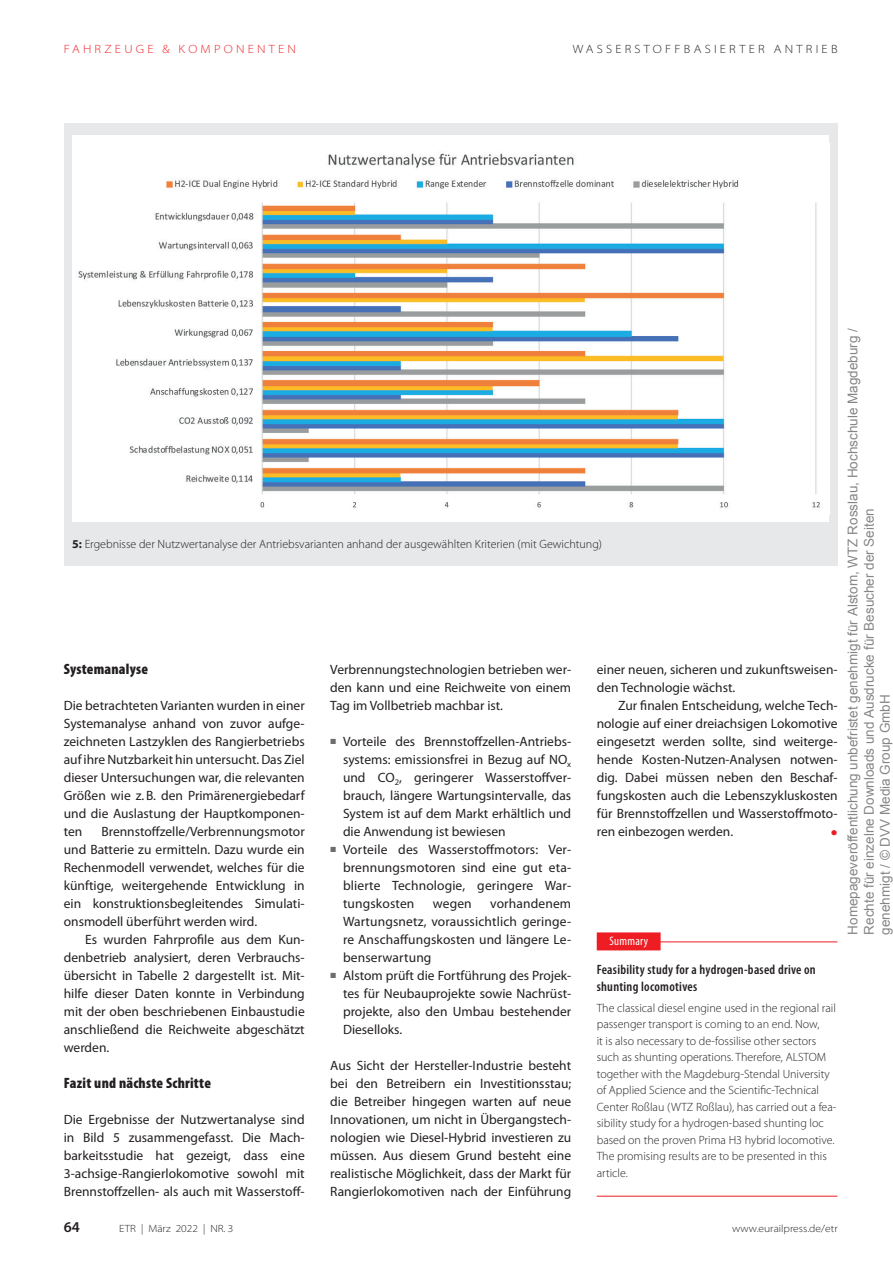
<style>
.page{position:relative;width:893px;height:1263px;background:#fff}
.page>*{position:absolute;margin:0;border:0;box-sizing:border-box;transform-origin:0 0}
.t1{font:900 condensed 15px "Myriad Pro";letter-spacing:.015em;color:#231f20}
.t2{font:600 15px "Myriad Pro";color:#231f20}
.t3{font:13.5px/18px "Myriad Pro";color:#231f20;text-align:justify}
.t4{font:13.5px/16.2px "Arial";color:rgb(0 0 0/.48)}
.t5{font:600 condensed 13.5px/16.5px "Myriad Pro";letter-spacing:.02em;color:#231f20}
.t6{font:condensed 12.3px "Myriad Pro";letter-spacing:.02em;color:#fff}
.t7{font:300 12px/16.5px "Myriad Pro";color:#231f20}
.t8{font:300 semi-expanded 12px "Myriad Pro";letter-spacing:.27em;color:#231f20}
.t9{font:300 semi-expanded 12px "Myriad Pro";letter-spacing:.27em;color:#ee1d23}
.t10{font:300 semi-expanded 10.5px "Myriad Pro";color:#231f20}
.t11{font:9px "Wingdings";color:#ee1d23}
.s1{font-weight:700}
</style>
<div class="page">
<div style="left:597px;top:932px;width:64px;height:18px;background:#ee1d23"></div>
<hr style="left:597px;top:941px;width:240px;height:1px;background:#ee1d23">
<hr style="left:597px;top:1196px;width:240px;height:1px;background:#ee1d23">
<div style="left:64px;top:123px;width:774px;height:443px;background:#e6e8e9"></div>
<div style="left:72px;top:135px;width:757px;height:387px;background:#fff"></div>
<img style="left:78px;top:153px;width:742px;height:355px">
<p class="t9" style="left:64px;top:42px;width:234px">FAHRZEUGE &amp; KOMPONENTEN</p>
<p class="t8" style="left:573px;top:42px;width:266px">WASSERSTOFFBASIERTER ANTRIEB</p>
<p class="t7" style="left:72px;top:535px;width:531px"><span class="s1">5:</span> Ergebnisse der Nutzwertanalyse der Antriebsvarianten anhand der ausgewählten Kriterien (mit Gewichtung)</p>
<p class="t1" style="left:64px;top:659px;width:86px">Systemanalyse</p>
<p class="t3" style="left:64px;top:696px;width:242px">Die betrachteten Varianten wurden in einer Systemanalyse anhand von zuvor aufge&shy;zeichneten Lastzyklen des Rangierbetriebs auf ihre Nutzbarkeit hin untersucht. Das Ziel dieser Untersuchungen war, die relevanten Größen wie z.B. den Primärenergiebedarf und die Auslastung der Hauptkomponen&shy;ten</p>
<p class="t3" style="left:64px;top:822px;width:242px;text-indent:38px">Brennstoffzelle/Verbrennungsmotor und Batterie zu ermitteln. Dazu wurde ein Rechenmodell verwendet, welches für die künftige, weitergehende Entwicklung in ein konstruktionsbegleitendes Simulati&shy;onsmodell überführt werden wird.</p>
<p class="t3" style="left:64px;top:930px;width:242px;text-indent:21px">Es wurden Fahrprofile aus dem Kun&shy;denbetrieb analysiert, deren Verbrauchs&shy;übersicht in Tabelle 2 dargestellt ist. Mit&shy;hilfe dieser Daten konnte in Verbindung mit der oben beschriebenen Einbaustudie anschließend die Reichweite abgeschätzt werden.</p>
<p class="t1" style="left:64px;top:1073px;width:149px">Fazit und nächste Schritte</p>
<p class="t3" style="left:64px;top:1110px;width:242px">Die Ergebnisse der Nutzwertanalyse sind in Bild 5 zusammengefasst. Die Mach&shy;barkeitsstudie hat gezeigt, dass eine 3-achsige-Rangierlokomotive sowohl mit Brennstoffzellen- als auch mit Wasserstoff-</p>
<p class="t3" style="left:330px;top:660px;width:242px">Verbrennungstechnologien betrieben wer&shy;den kann und eine Reichweite von einem Tag im Vollbetrieb machbar ist.</p>
<p class="t3" style="left:330px;top:732px;width:242px"><sup>◼</sup> Vorteile des Brennstoffzellen-Antriebs-</p>
<p class="t3" style="left:343px;top:750px;width:230px">systems: emissionsfrei in Bezug auf NO<sub>x</sub></p>
<p class="t3" style="left:343px;top:768px;width:230px">und CO<sub>2</sub>, geringerer Wasserstoffver-</p>
<p class="t3" style="left:343px;top:786px;width:230px">brauch, längere Wartungsintervalle, das</p>
<p class="t3" style="left:343px;top:804px;width:230px">System ist auf dem Markt erhältlich und</p>
<p class="t3" style="left:343px;top:822px;width:164px">die Anwendung ist bewiesen</p>
<p class="t3" style="left:330px;top:840px;width:242px"><sup>◼</sup> Vorteile des Wasserstoffmotors: Ver-</p>
<p class="t3" style="left:343px;top:858px;width:230px">brennungsmotoren sind eine gut eta-</p>
<p class="t3" style="left:343px;top:876px;width:230px">blierte Technologie, geringere War-</p>
<p class="t3" style="left:343px;top:894px;width:73px">tungskosten</p>
<p class="t3" style="left:433px;top:894px;width:40px">wegen</p>
<p class="t3" style="left:490px;top:894px;width:82px">vorhandenem</p>
<p class="t3" style="left:343px;top:912px;width:230px">Wartungsnetz, voraussichtlich geringe-</p>
<p class="t3" style="left:343px;top:930px;width:230px">re Anschaffungskosten und längere Le-</p>
<p class="t3" style="left:343px;top:948px;width:90px">benserwartung</p>
<p class="t3" style="left:330px;top:966px;width:242px"><sup>◼</sup> Alstom prüft die Fortführung des Projek-</p>
<p class="t3" style="left:343px;top:984px;width:230px">tes für Neubauprojekte sowie Nachrüst-</p>
<p class="t3" style="left:343px;top:1002px;width:230px">projekte, also den Umbau bestehender</p>
<p class="t3" style="left:343px;top:1020px;width:61px">Dieselloks.</p>
<p class="t3" style="left:330px;top:1056px;width:242px">Aus Sicht der Hersteller-Industrie besteht bei den Betreibern ein Investitionsstau; die Betreiber hingegen warten auf neue Innovationen, um nicht in Übergangstech&shy;nologien wie Diesel-Hybrid investieren zu müssen. Aus diesem Grund besteht eine realistische Möglichkeit, dass der Markt für Rangierlokomotiven nach der Einführung</p>
<p class="t3" style="left:597px;top:660px;width:242px">einer neuen, sicheren und zukunftsweisen&shy;den Technologie wächst.</p>
<p class="t3" style="left:597px;top:696px;width:242px;text-indent:21px">Zur finalen Entscheidung, welche Tech&shy;nologie auf einer dreiachsigen Lokomotive eingesetzt werden sollte, sind weiterge&shy;hende Kosten-Nutzen-Analysen notwen&shy;dig. Dabei müssen neben den Beschaf&shy;fungskosten auch die Lebenszykluskosten für Brennstoffzellen und Wasserstoffmoto&shy;ren einbezogen werden.</p>
<p class="t11" style="left:831px;top:828px;width:8px">●</p>
<p class="t6" style="left:609px;top:934px;width:40px">Summary</p>
<p class="t5" style="left:597px;top:961px;width:221px">Feasibility study for a hydrogen-based drive on shunting locomotives</p>
<p class="t7" style="left:597px;top:999px;width:241px">The classical diesel engine used in the regional rail passenger transport is coming to an end. Now,<br>it is also necessary to de-fossilise other sectors such as shunting operations. Therefore, ALSTOM together with the Magdeburg-Stendal University of Applied Science and the Scientific-Technical Center Roßlau (WTZ Roßlau), has carried out a fea&shy;sibility study for a hydrogen-based shunting loc based on the proven Prima H3 hybrid locomotive.<br>The promising results are to be presented in this article.</p>
<p class="t2" style="left:64px;top:1217px;width:18px">64</p>
<p class="t10" style="left:119px;top:1222px;width:116px">ETR | März 2022 | NR. 3</p>
<p class="t10" style="left:732px;top:1222px;width:107px">www.eurailpress.de/etr</p>
<p class="t4" style="left:845px;top:935px;width:608px;rotate:-90deg">Homepageveröffentlichung unbefristet genehmigt für Alstom, WTZ Rosslau, Hochschule Magdeburg /<br>Rechte für einzelne Downloads und Ausdrucke für Besucher der Seiten<br>genehmigt / © DVV Media Group GmbH</p>
</div>
